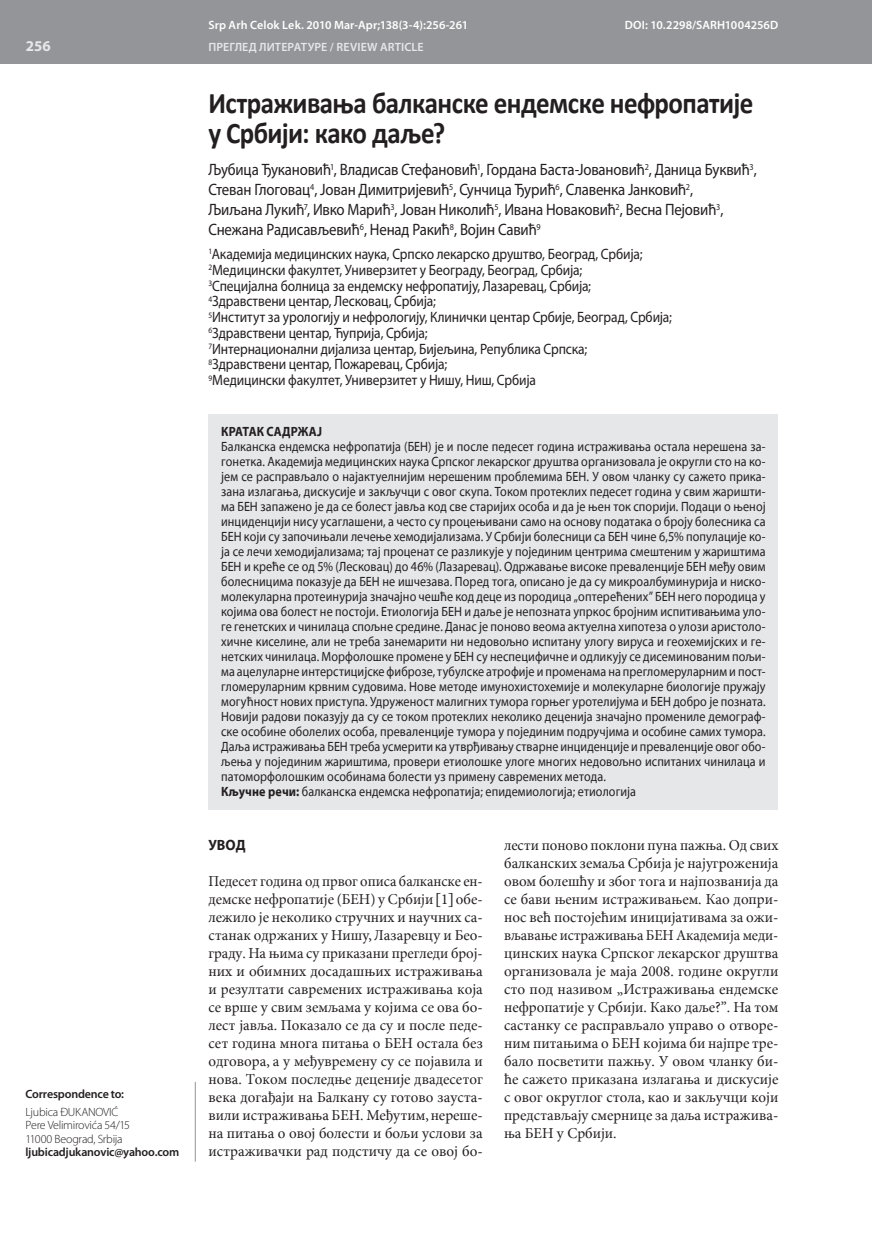
<style>
.page{position:relative;width:872px;height:1234px;background:#fff}
.page>*{position:absolute;margin:0;border:0;box-sizing:border-box;transform-origin:0 0}
.t1{font:700 30px/30px "Calibri";letter-spacing:-.02em;color:#231f20;scale:.9 1}
.t2{font:16.5px/19.8px "Myriad Pro";letter-spacing:-.015em;color:#231f20;scale:.9 1}
.t3{font:15px/18px "Minion Pro Cyrilic";color:#231f20;text-align:justify}
.t4{font:15px/15.8px "Myriad Pro";letter-spacing:-.01em;color:#231f20;scale:.9 1}
.t5{font:700 15px "Myriad Pro Cyrilic";color:#231f20;scale:.95 1}
.t6{font:700 15px "Myriad Pro";color:#e6e7e9}
.t7{font:13.5px/15px "Myriad Pro Cyrilic";letter-spacing:.01em;color:#231f20;scale:.9 1}
.t8{font:700 13.5px "Myriad Pro Cyrilic";letter-spacing:.01em;color:#231f20;scale:.9 1}
.t9{font:600 12px "Myriad Pro";letter-spacing:.005em;color:#fff}
.t10{font:300 12px/13.5px "Myriad Pro";letter-spacing:-.02em;color:#231f20}
.t11{font:600 12px "Myriad Pro";letter-spacing:-.015em;color:#231f20}
.t12{font:600 12px "Myriad Pro";letter-spacing:.01em;color:#e6e7e9}
.s1{font-weight:700}
</style>
<div class="page">
<div style="left:0;top:0;width:872px;height:64px;background:#939598"></div>
<hr style="left:871px;top:0;width:1px;height:64px;background:#e6e7e9">
<div style="left:208px;top:414px;width:570px;height:395px;background:#e6e7e9"></div>
<hr style="left:195px;top:1081px;width:1px;height:80px;background:#939598">
<p class="t6" style="left:26px;top:36px;width:26px">256</p>
<p class="t11" style="left:26px;top:1085px;width:100px">Correspondence to:</p>
<p class="t10" style="left:26px;top:1104px;width:106px">Ljubica ĐUKANOVIĆ<br>Pere Velimirovića 54/15<br>11000 Beograd, Srbija</p>
<p class="t11" style="left:26px;top:1144px;width:155px">ljubicadjukanovic@yahoo.com</p>
<p class="t9" style="left:208px;top:17px;width:261px">Srp Arh Celok Lek. 2010 Mar-Apr;138(3-4):256-261</p>
<p class="t9" style="left:624px;top:17px;width:155px">DOI: 10.2298/SARH1004256D</p>
<p class="t12" style="left:208px;top:39px;width:217px">ПРЕГЛЕД ЛИТЕРАТУРЕ / REVIEW ARTICLE</p>
<h1 class="t1" style="left:208px;top:86px;width:607px">Истраживања балканске ендемске нефропатије у Србији: како даље?</h1>
<p class="t2" style="left:208px;top:159px;width:611px">Љубица Ђукановић<sup>1</sup>, Владисав Стефановић<sup>1</sup>, Гордана Баста-Јовановић<sup>2</sup>, Даница Буквић<sup>3</sup>, Стеван Глоговац<sup>4</sup>, Јован Димитријевић<sup>5</sup>, Сунчица Ђурић<sup>6</sup>, Славенка Јанковић<sup>2</sup>,<br>Љиљана Лукић<sup>7</sup>, Ивко Марић<sup>3</sup>, Јован Николић<sup>5</sup>, Ивана Новаковић<sup>2</sup>, Весна Пејовић<sup>3</sup>, Снежана Радисављевић<sup>6</sup>, Ненад Ракић<sup>8</sup>, Војин Савић<sup>9</sup></p>
<p class="t4" style="left:208px;top:246px;width:516px"><sup>1</sup>Академија медицинских наука, Српско лекарско друштво, Београд, Србија; <sup>2</sup>Медицински факултет, Универзитет у Београду, Београд, Србија;<br><sup>3</sup>Специјална болница за ендемску нефропатију, Лазаревац, Србија; <sup>4</sup>Здравствени центар, Лесковац, Србија;<br><sup>5</sup>Институт за урологију и нефрологију, Клинички центар Србије, Београд, Србија; <sup>6</sup>Здравствени центар, Ћуприја, Србија;<br><sup>7</sup>Интернационални дијализа центар, Бијељина, Република Српска;<br><sup>8</sup>Здравствени центар, Пожаревац, Србија;<br><sup>9</sup>Медицински факултет, Универзитет у Нишу, Ниш, Србија</p>
<p class="t8" style="left:221px;top:424px;width:114px">KRATAK SADRŽAJ</p>
<p class="t7" style="left:221px;top:439px;width:606px">Balkanska endemska nefropatija (BEN) je i posle pedeset godina istraživawa ostala nerešena za&shy;gonetka. Akademija medicinskih nauka Srpskog lekarskog društva organizovala je okrugli sto na ko&shy;jem se raspravqalo o najaktuelnijim nerešenim problemima BEN. U ovom članku su sažeto prika&shy;zana izlagawa, diskusije i zakqučci s ovog skupa. Tokom proteklih pedeset godina u svim žarišti&shy;ma BEN zapaženo je da se bolest javqa kod sve starijih osoba i da je wen tok sporiji. Podaci o wenoj incidenciji nisu usaglašeni, a često su procewivani samo na osnovu podataka o broju bolesnika sa BEN koji su započiwali lečewe hemodijalizama. U Srbiji bolesnici sa BEN čine 6,5% populacije ko&shy;ja se leči hemodijalizama; taj procenat se razlikuje u pojedinim centrima smeštenim u žarištima BEN i kreće se od 5% (Leskovac) do 46% (Lazarevac). Održavawe visoke prevalencije BEN među ovim bolesnicima pokazuje da BEN ne iščezava. Pored toga, opisano je da su mikroalbuminurija i nisko&shy;molekularna proteinurija značajno češće kod dece iz porodica „opterećenih” BEN nego porodica u kojima ova bolest ne postoji. Etiologija BEN i daqe je nepoznata uprkos brojnim ispitivawima ulo&shy;ge genetskih i činilaca spoqne sredine. Danas je ponovo veoma aktuelna hipoteza o ulozi aristolo&shy;hične kiseline, ali ne treba zanemariti ni nedovoqno ispitanu ulogu virusa i geohemijskih i ge&shy;netskih činilaca. Morfološke promene u BEN su nespecifične i odlikuju se diseminovanim poqi&shy;ma acelularne intersticijske fibroze, tubulske atrofije i promenama na preglomerularnim i post&shy;glomerularnim krvnim sudovima. Nove metode imunohistohemije i molekularne biologije pružaju mogućnost novih pristupa. Udruženost malignih tumora gorweg urotelijuma i BEN dobro je poznata.<br>Noviji radovi pokazuju da su se tokom proteklih nekoliko decenija značajno promenile demograf&shy;ske osobine obolelih osoba, prevalencije tumora u pojedinim područjima i osobine samih tumora.<br>Daqa istraživawa BEN treba usmeriti ka utvrđivawu stvarne incidencije i prevalencije ovog obo&shy;qewa u pojedinim žarištima, proveri etiološke uloge mnogih nedovoqno ispitanih činilaca i patomorfološkim osobinama bolesti uz primenu savremenih metoda.<br><span class="s1">Kqučne reči:</span> balkanska endemska nefropatija; epidemiologija; etiologija</p>
<p class="t5" style="left:208px;top:836px;width:41px">UVOD</p>
<p class="t3" style="left:208px;top:872px;width:276px">Pe-de-set go-di-na od pr-vog opi-sa bal-kan-ske en&shy;dem-ske ne-fro-pa-ti-je (BEN) u Sr-bi-ji 1 obe&shy;le-ži-lo je ne-ko-li-ko struč-nih i na-uč-nih sa&shy;sta-nak odr-ža-nih u Ni-šu,La-za-rev-cu i Be-o&shy;gra-du. Na wi-ma su pri-ka-za-ni pre-gle-di broj&shy;nih i obim-nih do-sa-da-šwih is-tra-ži-va-wa i re-zul-ta-ti sa-vre-me-nih is-tra-ži-va-wa ko-ja se vr-še u svim ze-mqa-ma u ko-ji-ma se ova bo&shy;lest ja-vqa. Po-ka-za-lo se da su i po-sle pe-de&shy;set go-di-na mno-ga pi-ta-wa o BEN osta-la bez od-go-vo-ra, a u me-đu-vre-me-nu su se po-ja-vi-la i no-va. To-kom po-sled-we de-ce-ni-je dva-de-se-tog ve-ka do-ga-đa-ji na Bal-ka-nu su go-to-vo za-u-sta&shy;vi-li is-tra-ži-va-wa BEN. Me-đu-tim,ne-re-še&shy;na pi-ta-wa o ovoj bo-le-sti i bo-qi uslo-vi za is-tra-ži-vač-ki rad pod-sti-ču da se ovoj bo-</p>
<p class="t3" style="left:504px;top:836px;width:276px">le-sti po-no-vo po-klo-ni pu-na pa-žwa. Od svih bal-kan-skih ze-ma-qa Sr-bi-ja je naj-u-gro-že-ni-ja ovom bo-le-šću i zbog to-ga i naj-po-zva-ni-ja da se ba-vi we-nim is-tra-ži-va-wem. Kao do-pri&shy;nos već po-sto-je-ćim ini-ci-ja-ti-va-ma za oži&shy;vqa-va-we is-tra-ži-va-wa BEN Aka-de-mi-ja me-di&shy;cin-skih na-u-ka Srp-skog le-kar-skog dru-štva or-ga-ni-zo-va-la je ma-ja 2008. go-di-ne okru-gli sto pod na-zi-vom „Is-tra-ži-va-wa en-dem-ske ne-fro-pa-ti-je u Sr-bi-ji. Ka-ko da-qe?”. Na tom sa-stan-ku se ras-pra-vqa-lo upra-vo o otvo-re&shy;nim pi-ta-wi-ma o BEN ko-ji-ma bi naj-pre tre&shy;ba-lo po-sve-ti-ti pa-žwu. U ovom član-ku bi&shy;će sa-že-to pri-ka-za-na iz-la-ga-wa i di-sku-si-je s ovog okru-glog sto-la, kao i za-kquč-ci ko-ji pred-sta-vqa-ju smer-ni-ce za da-qa is-tra-ži-va&shy;wa BEN u Sr-bi-ji.</p>
</div>
